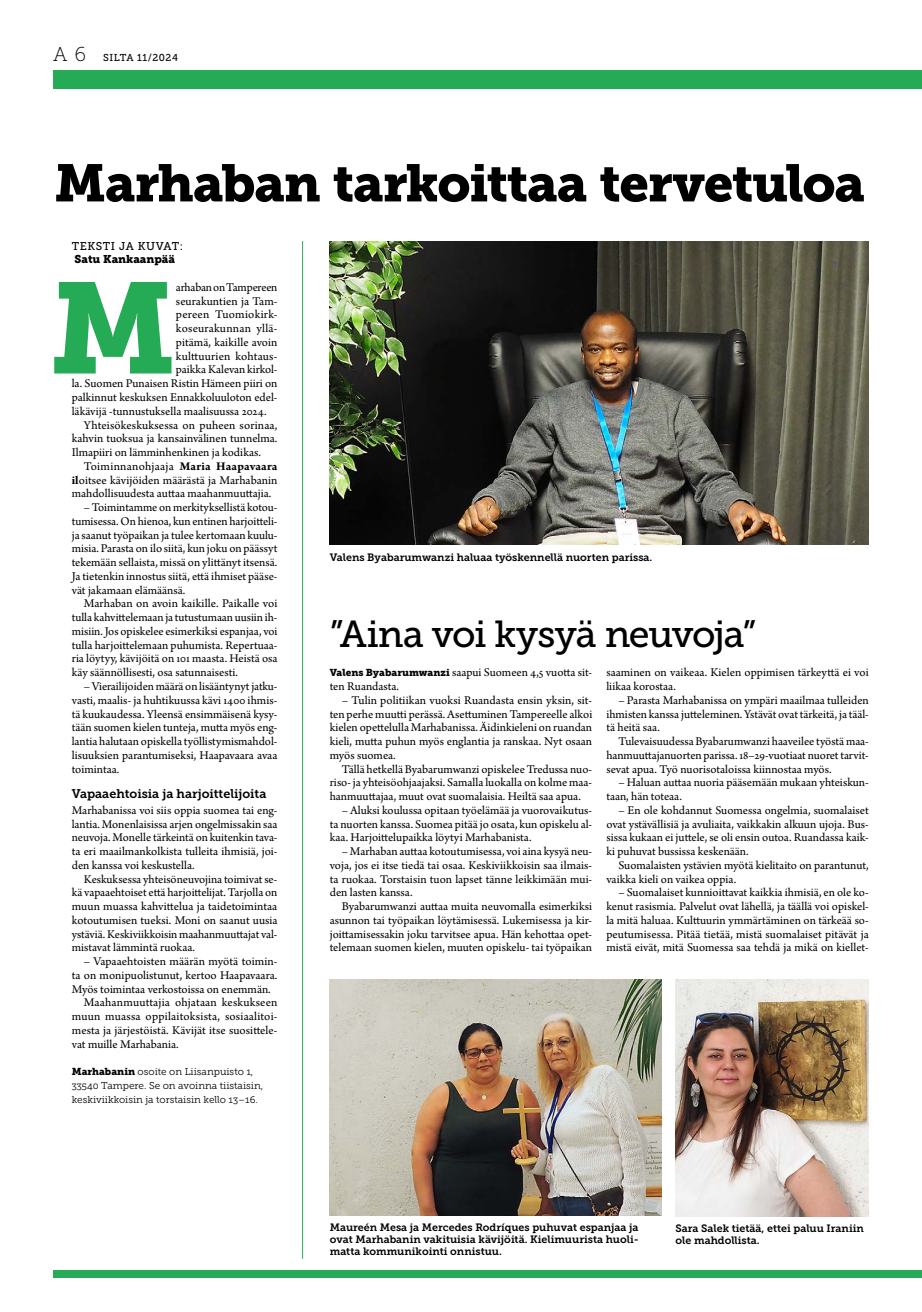
<style>
.page{position:relative;width:922px;height:1312px;background:#fff}
.page>*{position:absolute;margin:0;border:0;box-sizing:border-box;transform-origin:0 0}
.t1{font:127.88px "Museo Slab 900";color:#25ab55}
.t2{font:52.25px "Museo Slab 900";letter-spacing:-.02em;color:#000}
.t3{font:37.5px "Museo Slab 500";letter-spacing:-.035em;color:#000}
.t4{font:12.5px/13.8px "Arno Pro";color:#000;text-align:justify}
.t5{font:12.5px "Arno Pro";letter-spacing:.02em;color:#000}
.t6{font:12.5px "Museo Slab 700";color:#000}
.t7{font:11.25px "Museo Slab 500";letter-spacing:.05em;color:#000}
.t8{font:11.25px "Museo Slab 900";color:#000}
.t9{font:10.62px/11.9px "Museo Slab 700";color:#000;text-align:justify}
.t10{font:10px/13.8px "Museo Slab 300";color:#000}
.t11{font:10px "Museo Slab 500";letter-spacing:.03em;color:#000}
.s1{font-family:"Museo Slab 100";font-size:20px}
.s2{font-weight:700}
.s3{font-family:"Museo Slab 900"}
.s4{font-family:"Museo Slab 900";font-size:10px}
</style>
<div class="page">
<div style="left:53px;top:1269px;width:868px;height:7px;background:#25ab55"></div>
<div style="left:53px;top:70px;width:868px;height:19px;background:#25ab55"></div>
<img style="left:330px;top:979px;width:331px;height:236px">
<img style="left:675px;top:979px;width:193px;height:237px">
<img style="left:330px;top:241px;width:538px;height:303px">
<hr style="left:302px;top:241px;width:1px;height:1017px;background:#25ab55">
<p class="t11" style="left:53px;top:52px;width:126px"><span class="s1">A 6</span> SILTA 11/2024</p>
<h2 class="t2" style="left:54px;top:153px;width:811px">Marhaban tarkoittaa tervetuloa</h2>
<p class="t7" style="left:72px;top:239px;width:113px">TEKSTI JA KUVAT:</p>
<p class="t8" style="left:75px;top:253px;width:102px">Satu Kankaanpää</p>
<h1 class="t1" style="left:50px;top:254px;width:128px">M</h1>
<p class="t4" style="left:176px;top:281px;width:103px">arhaban on Tampereen</p>
<p class="t4" style="left:176px;top:295px;width:103px">seurakuntien ja Tam-</p>
<p class="t5" style="left:176px;top:307px;width:103px">pereen Tuomiokirk-</p>
<p class="t4" style="left:176px;top:322px;width:103px">koseurakunnan yllä-</p>
<p class="t4" style="left:176px;top:336px;width:103px">pitämä, kaikille avoin</p>
<p class="t4" style="left:176px;top:350px;width:103px">kulttuurien kohtaus-</p>
<p class="t4" style="left:176px;top:363px;width:103px">paikka Kalevan kirkol-</p>
<p class="t4" style="left:72px;top:377px;width:207px">la. Suomen Punaisen Ristin Hämeen piiri on</p>
<p class="t4" style="left:72px;top:391px;width:207px">palkinnut keskuksen Ennakkoluuloton edel-</p>
<p class="t4" style="left:72px;top:405px;width:196px">läkävijä -tunnustuksella maalisuussa 2024.</p>
<p class="t4" style="left:84px;top:418px;width:195px">Yhteisökeskuksessa on puheen sorinaa,</p>
<p class="t4" style="left:72px;top:432px;width:207px">kahvin tuoksua ja kansainvälinen tunnelma.</p>
<p class="t4" style="left:72px;top:446px;width:190px">Ilmapiiri on lämminhenkinen ja kodikas.</p>
<p class="t5" style="left:84px;top:459px;width:195px">Toiminnanohjaaja <span class="s2">Maria Haapavaara</span></p>
<p class="t4" style="left:72px;top:473px;width:207px"><span class="s2">il</span>oitsee kävijöiden määrästä ja Marhabanin</p>
<p class="t4" style="left:72px;top:487px;width:201px">mahdollisuudesta auttaa maahanmuuttajia.</p>
<p class="t4" style="left:72px;top:501px;width:207px;text-indent:12px">– Toimintamme on merkityksellistä kotou&shy;tumisessa. On hienoa, kun entinen harjoitteli&shy;ja saanut työpaikan ja tulee kertomaan kuulu&shy;misia. Parasta on ilo siitä, kun joku on päässyt tekemään sellaista, missä on ylittänyt itsensä.<br>Ja tietenkin innostus siitä, että ihmiset pääse&shy;vät jakamaan elämäänsä.</p>
<p class="t4" style="left:72px;top:597px;width:207px;text-indent:12px">Marhaban on avoin kaikille. Paikalle voi tulla kahvittelemaan ja tutustumaan uusiin ih&shy;misiin. Jos opiskelee esimerkiksi espanjaa, voi tulla harjoittelemaan puhumista. Repertuaa&shy;ria löytyy, kävijöitä on 101 maasta. Heistä osa käy säännöllisesti, osa satunnaisesti.</p>
<p class="t4" style="left:72px;top:680px;width:207px;text-indent:12px">– Vierailijoiden määrä on lisääntynyt jatku&shy;vasti, maalis- ja huhtikuussa kävi 1400 ihmis&shy;tä kuukaudessa. Yleensä ensimmäisenä kysy&shy;tään suomen kielen tunteja, mutta myös eng&shy;lantia halutaan opiskella työllistymismahdol&shy;lisuuksien parantumiseksi, Haapavaara avaa toimintaa.</p>
<p class="t6" style="left:72px;top:786px;width:196px">Vapaaehtoisia ja harjoittelijoita</p>
<p class="t4" style="left:72px;top:803px;width:207px">Marhabanissa voi siis oppia suomea tai eng&shy;lantia. Monenlaisissa arjen ongelmissakin saa neuvoja. Monelle tärkeintä on kuitenkin tava&shy;ta eri maailmankolkista tulleita ihmisiä, joi&shy;den kanssa voi keskustella.</p>
<p class="t4" style="left:72px;top:872px;width:207px;text-indent:12px">Keskuksessa yhteisöneuvojina toimivat se&shy;kä vapaaehtoiset että harjoittelijat. Tarjolla on muun muassa kahvittelua ja taidetoimintaa kotoutumisen tueksi. Moni on saanut uusia ystäviä. Keskiviikkoisin maahanmuuttajat val&shy;mistavat lämmintä ruokaa.</p>
<p class="t4" style="left:84px;top:955px;width:195px">– Vapaaehtoisten määrän myötä toimin-</p>
<p class="t4" style="left:72px;top:968px;width:207px">ta on monipuolistunut, kertoo Haapavaara.</p>
<p class="t4" style="left:72px;top:982px;width:200px">Myös toimintaa verkostoissa on enemmän.</p>
<p class="t4" style="left:84px;top:996px;width:195px">Maahanmuuttajia ohjataan keskukseen</p>
<p class="t4" style="left:72px;top:1010px;width:207px">muun muassa oppilaitoksista, sosiaalitoi-</p>
<p class="t4" style="left:72px;top:1023px;width:207px">mesta ja järjestöistä. Kävijät itse suosittele-</p>
<p class="t4" style="left:72px;top:1037px;width:108px">vat muille Marhabania.</p>
<p class="t10" style="left:72px;top:1064px;width:193px"><span class="s3">Marhabanin</span> osoite on Liisanpuisto 1,<br>33540 Tampere. Se on avoinna tiistaisin, keskiviikkoisin ja torstaisin kello 13–16.</p>
<p class="t9" style="left:330px;top:552px;width:324px">Valens Byabarumwanzi haluaa työskennellä nuorten parissa.</p>
<h3 class="t3" style="left:330px;top:613px;width:428px">”Aina voi kysyä neuvoja”</h3>
<p class="t4" style="left:330px;top:666px;width:264px"><span class="s4">Valens Byabarumwanzi</span> saapui Suomeen 4,5 vuotta sit&shy;ten Ruandasta.</p>
<p class="t4" style="left:330px;top:693px;width:264px;text-indent:12px">– Tulin politiikan vuoksi Ruandasta ensin yksin, sit&shy;ten perhe muutti perässä. Asettuminen Tampereelle alkoi kielen opettelulla Marhabanissa. Äidinkieleni on ruandan kieli, mutta puhun myös englantia ja ranskaa. Nyt osaan myös suomea.</p>
<p class="t4" style="left:330px;top:762px;width:264px;text-indent:12px">Tällä hetkellä Byabarumwanzi opiskelee Tredussa nuo&shy;riso- ja yhteisöohjaajaksi. Samalla luokalla on kolme maa&shy;hanmuuttajaa, muut ovat suomalaisia. Heiltä saa apua.</p>
<p class="t4" style="left:330px;top:803px;width:264px;text-indent:12px">– Aluksi koulussa opitaan työelämää ja vuorovaikutus&shy;ta nuorten kanssa. Suomea pitää jo osata, kun opiskelu al&shy;kaa. Harjoittelupaikka löytyi Marhabanista.</p>
<p class="t4" style="left:330px;top:845px;width:264px;text-indent:12px">– Marhaban auttaa kotoutumisessa, voi aina kysyä neu&shy;voja, jos ei itse tiedä tai osaa. Keskiviikkoisin saa ilmais&shy;ta ruokaa. Torstaisin tuon lapset tänne leikkimään mui&shy;den lasten kanssa.</p>
<p class="t4" style="left:330px;top:900px;width:264px;text-indent:12px">Byabarumwanzi auttaa muita neuvomalla esimerkiksi asunnon tai työpaikan löytämisessä. Lukemisessa ja kir&shy;joittamisessakin joku tarvitsee apua. Hän kehottaa opet&shy;telemaan suomen kielen, muuten opiskelu- tai työpaikan</p>
<p class="t4" style="left:606px;top:666px;width:264px">saaminen on vaikeaa. Kielen oppimisen tärkeyttä ei voi liikaa korostaa.</p>
<p class="t4" style="left:606px;top:693px;width:264px;text-indent:12px">– Parasta Marhabanissa on ympäri maailmaa tulleiden ihmisten kanssa jutteleminen. Ystävät ovat tärkeitä, ja tääl&shy;tä heitä saa.</p>
<p class="t4" style="left:606px;top:735px;width:264px;text-indent:12px">Tulevaisuudessa Byabarumwanzi haaveilee työstä maa&shy;hanmuuttajanuorten parissa. 18–29-vuotiaat nuoret tarvit&shy;sevat apua. Työ nuorisotaloissa kiinnostaa myös.</p>
<p class="t4" style="left:606px;top:776px;width:264px;text-indent:12px">– Haluan auttaa nuoria pääsemään mukaan yhteiskun&shy;taan, hän toteaa.</p>
<p class="t4" style="left:606px;top:803px;width:264px;text-indent:12px">– En ole kohdannut Suomessa ongelmia, suomalaiset ovat ystävällisiä ja avuliaita, vaikkakin alkuun ujoja. Bus&shy;sissa kukaan ei juttele, se oli ensin outoa. Ruandassa kaik&shy;ki puhuvat bussissa keskenään.</p>
<p class="t4" style="left:606px;top:858px;width:264px;text-indent:12px">Suomalaisten ystävien myötä kielitaito on parantunut, vaikka kieli on vaikea oppia.</p>
<p class="t4" style="left:606px;top:886px;width:264px;text-indent:12px">– Suomalaiset kunnioittavat kaikkia ihmisiä, en ole ko&shy;kenut rasismia. Palvelut ovat lähellä, ja täällä voi opiskel&shy;la mitä haluaa. Kulttuurin ymmärtäminen on tärkeää so&shy;peutumisessa. Pitää tietää, mistä suomalaiset pitävät ja mistä eivät, mitä Suomessa saa tehdä ja mikä on kiellet-</p>
<p class="t9" style="left:330px;top:1221px;width:310px">Maureén Mesa ja Mercedes Rodríques puhuvat espanjaa ja ovat Marhabanin vakituisia kävijöitä. Kielimuurista huoli&shy;matta kommunikointi onnistuu.</p>
<p class="t9" style="left:675px;top:1221px;width:190px">Sara Salek tietää, ettei paluu Iraniin ole mahdollista.</p>
</div>
